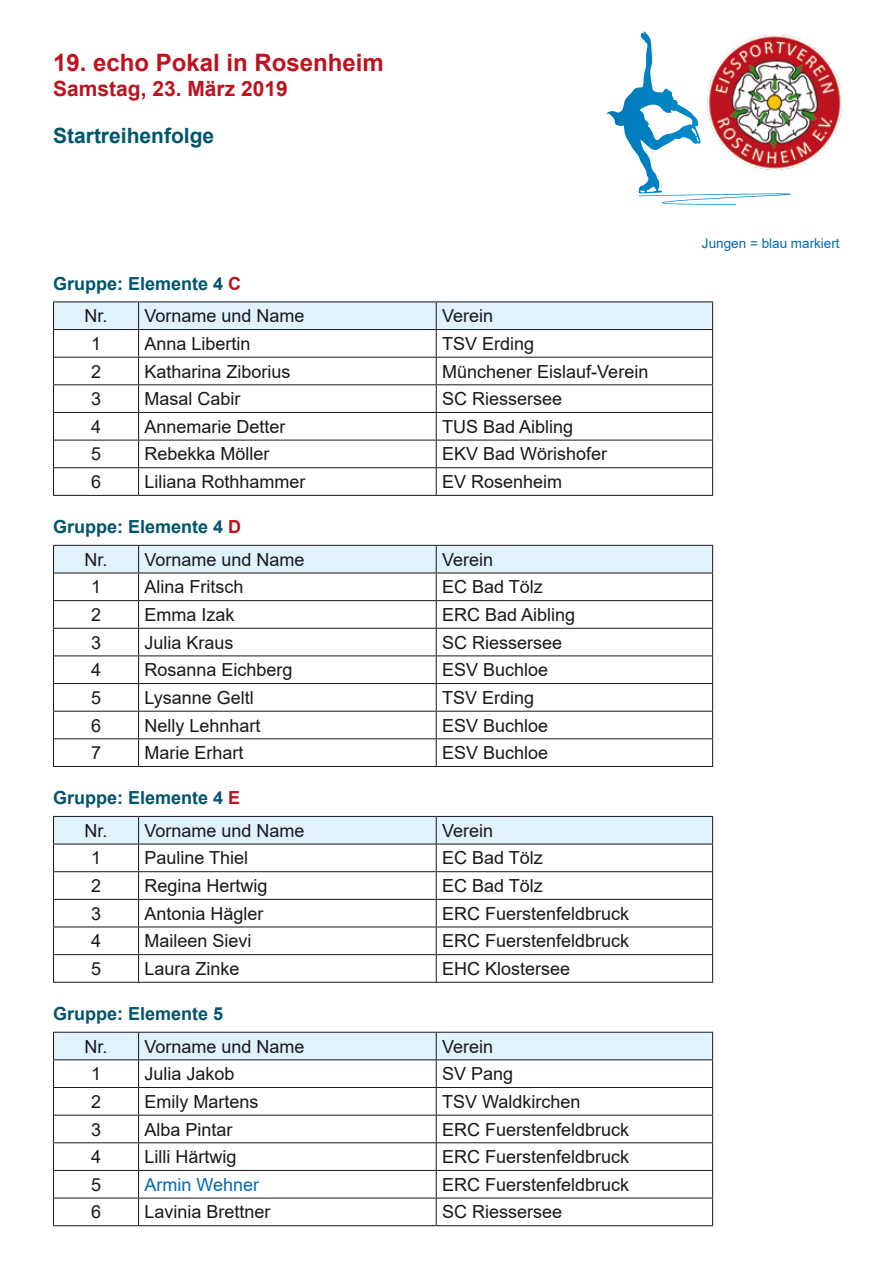
<style>
.page{position:relative;width:893px;height:1263px;background:#fff}
.page>*{position:absolute;margin:0;border:0;box-sizing:border-box;transform-origin:0 0}
.t1{font:700 24px "Arial";color:#bd1220}
.t2{font:700 21px "Arial";color:#bd1220}
.t3{font:700 21px "Arial";color:#00546e}
.t4{font:18px/32.8px "Arial";color:#1a171c}
.t5{font:700 18px "Arial";color:#00546e}
.t6{font:18px "Arial";color:#006ab3}
.t7{font:13.5px "Arial";color:#006ab3}
.s1{font-weight:700;color:#00546e}
.s2{font-weight:700;color:#bd1220}
</style>
<div class="page">
<img style="left:791px;top:36px;width:51px;height:132px">
<svg style="left:607px;top:31px;width:184px;height:174px"></svg>
<hr style="left:53px;top:301px;width:86px;height:1px;background:#1a171c">
<hr style="left:139px;top:301px;width:297px;height:1px;background:#1a171c">
<hr style="left:436px;top:301px;width:277px;height:1px;background:#1a171c">
<svg style="left:53px;top:302px;width:660px;height:193px"></svg>
<hr style="left:53px;top:495px;width:86px;height:1px;background:#1a171c">
<hr style="left:139px;top:495px;width:297px;height:1px;background:#1a171c">
<hr style="left:436px;top:495px;width:277px;height:1px;background:#1a171c">
<svg style="left:53px;top:545px;width:660px;height:221px"></svg>
<hr style="left:53px;top:766px;width:86px;height:1px;background:#1a171c">
<hr style="left:139px;top:766px;width:297px;height:1px;background:#1a171c">
<hr style="left:436px;top:766px;width:277px;height:1px;background:#1a171c">
<svg style="left:53px;top:816px;width:660px;height:166px"></svg>
<hr style="left:53px;top:982px;width:86px;height:1px;background:#1a171c">
<hr style="left:139px;top:982px;width:297px;height:1px;background:#1a171c">
<hr style="left:436px;top:982px;width:277px;height:1px;background:#1a171c">
<svg style="left:53px;top:1032px;width:660px;height:193px"></svg>
<hr style="left:53px;top:1225px;width:86px;height:1px;background:#1a171c">
<hr style="left:139px;top:1225px;width:297px;height:1px;background:#1a171c">
<hr style="left:436px;top:1225px;width:277px;height:1px;background:#1a171c">
<h1 class="t1" style="left:53px;top:45px;width:332px">19. echo Pokal in Rosenheim</h1>
<p class="t2" style="left:53px;top:74px;width:236px">Samstag, 23. März 2019</p>
<p class="t3" style="left:53px;top:120px;width:163px">Startreihenfolge</p>
<p class="t4" style="left:85px;top:267px;width:222px;text-indent:-31px"><span class="s1">Gruppe: Elemente 4</span> <span class="s2">C<br></span>Nr. Vorname und Name</p>
<p class="t4" style="left:442px;top:299px;width:53px">Verein</p>
<p class="t4" style="left:91px;top:327px;width:12px">1</p>
<p class="t4" style="left:145px;top:327px;width:108px">Anna Libertin</p>
<p class="t4" style="left:442px;top:327px;width:94px">TSV Erding</p>
<p class="t4" style="left:91px;top:355px;width:12px">2</p>
<p class="t4" style="left:145px;top:355px;width:148px">Katharina Ziborius</p>
<p class="t4" style="left:442px;top:355px;width:208px">Münchener Eislauf-Verein</p>
<p class="t4" style="left:91px;top:382px;width:12px">3</p>
<p class="t4" style="left:145px;top:382px;width:98px">Masal Cabir</p>
<p class="t4" style="left:442px;top:382px;width:122px">SC Riessersee</p>
<p class="t4" style="left:91px;top:410px;width:12px">4</p>
<p class="t4" style="left:145px;top:410px;width:143px">Annemarie Detter</p>
<p class="t4" style="left:442px;top:410px;width:133px">TUS Bad Aibling</p>
<p class="t4" style="left:91px;top:438px;width:12px">5</p>
<p class="t4" style="left:145px;top:438px;width:127px">Rebekka Möller</p>
<p class="t4" style="left:442px;top:438px;width:167px">EKV Bad Wörishofer</p>
<p class="t4" style="left:91px;top:465px;width:12px">6</p>
<p class="t4" style="left:145px;top:465px;width:163px">Liliana Rothhammer</p>
<p class="t4" style="left:442px;top:465px;width:122px">EV Rosenheim</p>
<p class="t4" style="left:85px;top:510px;width:222px;text-indent:-31px"><span class="s1">Gruppe: Elemente 4</span> <span class="s2">D<br></span>Nr. Vorname und Name</p>
<p class="t4" style="left:442px;top:543px;width:53px">Verein</p>
<p class="t4" style="left:91px;top:570px;width:12px">1</p>
<p class="t4" style="left:145px;top:570px;width:101px">Alina Fritsch</p>
<p class="t4" style="left:442px;top:570px;width:102px">EC Bad Tölz</p>
<p class="t4" style="left:91px;top:598px;width:12px">2</p>
<p class="t4" style="left:145px;top:598px;width:92px">Emma Izak</p>
<p class="t4" style="left:442px;top:598px;width:135px">ERC Bad Aibling</p>
<p class="t4" style="left:91px;top:626px;width:12px">3</p>
<p class="t4" style="left:145px;top:626px;width:91px">Julia Kraus</p>
<p class="t4" style="left:442px;top:626px;width:122px">SC Riessersee</p>
<p class="t4" style="left:91px;top:653px;width:12px">4</p>
<p class="t4" style="left:145px;top:653px;width:150px">Rosanna Eichberg</p>
<p class="t4" style="left:442px;top:653px;width:108px">ESV Buchloe</p>
<p class="t4" style="left:91px;top:681px;width:12px">5</p>
<p class="t4" style="left:145px;top:681px;width:111px">Lysanne Geltl</p>
<p class="t4" style="left:442px;top:681px;width:94px">TSV Erding</p>
<p class="t4" style="left:91px;top:709px;width:12px">6</p>
<p class="t4" style="left:145px;top:709px;width:118px">Nelly Lehnhart</p>
<p class="t4" style="left:442px;top:709px;width:108px">ESV Buchloe</p>
<p class="t4" style="left:91px;top:736px;width:12px">7</p>
<p class="t4" style="left:145px;top:736px;width:101px">Marie Erhart</p>
<p class="t4" style="left:442px;top:736px;width:108px">ESV Buchloe</p>
<p class="t4" style="left:85px;top:781px;width:222px;text-indent:-31px"><span class="s1">Gruppe: Elemente 4</span> <span class="s2">E<br></span>Nr. Vorname und Name</p>
<p class="t4" style="left:442px;top:814px;width:53px">Verein</p>
<p class="t4" style="left:91px;top:841px;width:12px">1</p>
<p class="t4" style="left:145px;top:841px;width:105px">Pauline Thiel</p>
<p class="t4" style="left:442px;top:841px;width:102px">EC Bad Tölz</p>
<p class="t4" style="left:91px;top:869px;width:12px">2</p>
<p class="t4" style="left:145px;top:869px;width:125px">Regina Hertwig</p>
<p class="t4" style="left:442px;top:869px;width:102px">EC Bad Tölz</p>
<p class="t4" style="left:91px;top:897px;width:12px">3</p>
<p class="t4" style="left:145px;top:897px;width:121px">Antonia Hägler</p>
<p class="t4" style="left:442px;top:897px;width:189px">ERC Fuerstenfeldbruck</p>
<p class="t4" style="left:91px;top:924px;width:12px">4</p>
<p class="t4" style="left:145px;top:924px;width:109px">Maileen Sievi</p>
<p class="t4" style="left:442px;top:924px;width:189px">ERC Fuerstenfeldbruck</p>
<p class="t4" style="left:91px;top:952px;width:12px">5</p>
<p class="t4" style="left:145px;top:952px;width:97px">Laura Zinke</p>
<p class="t4" style="left:442px;top:952px;width:130px">EHC Klostersee</p>
<p class="t5" style="left:53px;top:1001px;width:172px">Gruppe: Elemente 5</p>
<p class="t4" style="left:85px;top:1030px;width:222px">Nr. Vorname und Name</p>
<p class="t4" style="left:442px;top:1030px;width:53px">Verein</p>
<p class="t4" style="left:91px;top:1057px;width:12px">1</p>
<p class="t4" style="left:145px;top:1057px;width:92px">Julia Jakob</p>
<p class="t4" style="left:442px;top:1057px;width:73px">SV Pang</p>
<p class="t4" style="left:91px;top:1085px;width:12px">2</p>
<p class="t4" style="left:145px;top:1085px;width:116px">Emily Martens</p>
<p class="t4" style="left:442px;top:1085px;width:140px">TSV Waldkirchen</p>
<p class="t4" style="left:91px;top:1113px;width:12px">3</p>
<p class="t4" style="left:145px;top:1113px;width:90px">Alba Pintar</p>
<p class="t4" style="left:442px;top:1113px;width:189px">ERC Fuerstenfeldbruck</p>
<p class="t4" style="left:91px;top:1140px;width:12px">4</p>
<p class="t4" style="left:145px;top:1140px;width:93px">Lilli Härtwig</p>
<p class="t4" style="left:442px;top:1140px;width:189px">ERC Fuerstenfeldbruck</p>
<p class="t4" style="left:91px;top:1168px;width:12px">5</p>
<p class="t6" style="left:145px;top:1172px;width:116px">Armin Wehner</p>
<p class="t4" style="left:442px;top:1168px;width:189px">ERC Fuerstenfeldbruck</p>
<p class="t4" style="left:91px;top:1195px;width:12px">6</p>
<p class="t4" style="left:145px;top:1195px;width:128px">Lavinia Brettner</p>
<p class="t4" style="left:442px;top:1195px;width:122px">SC Riessersee</p>
<p class="t7" style="left:702px;top:234px;width:139px">Jungen = blau markiert</p>
</div>
